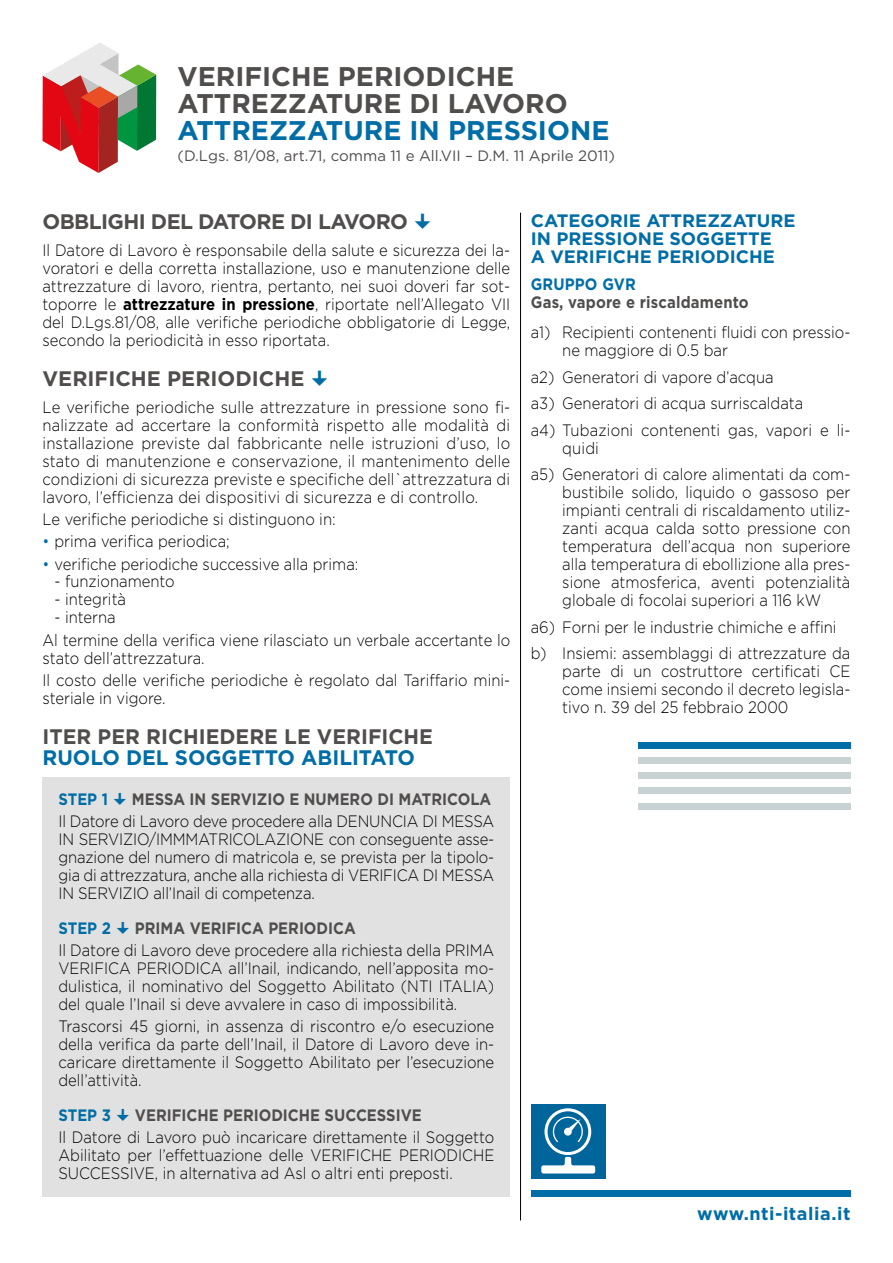
<style>
.page{position:relative;width:893px;height:1263px;background:#fff}
.page>*{position:absolute;margin:0;border:0;box-sizing:border-box;transform-origin:0 0}
.t1{font:700 27px/27px "Gotham";color:#504e4d}
.t2{font:700 27px "Gotham";color:#006da7}
.t3{font:700 21px "Gotham";color:#504e4d}
.t4{font:700 21px "Gotham";letter-spacing:-.03em;color:#504e4d}
.t5{font:700 21px "Gotham";color:#006da7}
.t6{font:700 18px/18px "Gotham";color:#006da7}
.t7{font:700 18px "Gotham";letter-spacing:.03em;color:#006da7}
.t8{font:300 16.5px/18px "Gotham";color:#000;text-align:justify;scale:.9 1}
.t9{font:700 16.5px "Gotham";color:#504e4d;scale:.9 1}
.t10{font:700 16.5px "Gotham";color:#006da7;scale:.9 1}
.t11{font:15px "Gotham";color:#504e4d}
.s1{font-weight:700}
.s2{color:#006da7}
</style>
<div class="page">
<div style="left:531px;top:1191px;width:319px;height:6px;background:#006da7"></div>
<svg style="left:43px;top:43px;width:113px;height:130px"></svg>
<hr style="left:520px;top:213px;width:1px;height:1007px;background:#000">
<div style="left:43px;top:778px;width:467px;height:419px;background:#e1e1e1"></div>
<div style="left:531px;top:1104px;width:74px;height:74px;background:#00659b"></div>
<div style="left:544px;top:1108px;width:47px;height:47px;border:3px solid #fff;border-radius:50%"></div>
<svg style="left:541px;top:1157px;width:54px;height:16px"></svg>
<svg style="left:552px;top:1114px;width:33px;height:30px"></svg>
<div style="left:638px;top:742px;width:212px;height:6px;background:#006da7"></div>
<div style="left:638px;top:757px;width:212px;height:7px;background:#c9d2d2"></div>
<div style="left:638px;top:772px;width:212px;height:7px;background:#c9d2d2"></div>
<div style="left:638px;top:788px;width:212px;height:6px;background:#c9d2d2"></div>
<div style="left:638px;top:803px;width:212px;height:6px;background:#c9d2d2"></div>
<h1 class="t1" style="left:178px;top:63px;width:392px">VERIFICHE PERIODICHE<br>ATTREZZATURE DI LAVORO</h1>
<h1 class="t2" style="left:178px;top:113px;width:433px">ATTREZZATURE IN PRESSIONE</h1>
<p class="t11" style="left:178px;top:147px;width:439px">(D.Lgs. 81/08, art.71, comma 11 e All.VII – D.M. 11 Aprile 2011)</p>
<p class="t4" style="left:43px;top:208px;width:367px">OBBLIGHI DEL DATORE DI LAVORO</p>
<p class="t8" style="left:43px;top:241px;width:521px">Il Datore di Lavoro è responsabile della salute e sicurezza dei la&shy;voratori e della corretta installazione, uso e manutenzione delle attrezzature di lavoro, rientra, pertanto, nei suoi doveri far sot&shy;toporre le <span class="s1">attrezzature in pressione</span>, riportate nell’Allegato VII del D.Lgs.81/08, alle verifiche periodiche obbligatorie di Legge, secondo la periodicità in esso riportata.</p>
<p class="t3" style="left:43px;top:365px;width:263px">VERIFICHE PERIODICHE</p>
<p class="t8" style="left:43px;top:397px;width:521px">Le verifiche periodiche sulle attrezzature in pressione sono fi&shy;nalizzate ad accertare la conformità rispetto alle modalità di installazione previste dal fabbricante nelle istruzioni d’uso, lo stato di manutenzione e conservazione, il mantenimento delle condizioni di sicurezza previste e specifiche dell`attrezzatura di lavoro, l’efficienza dei dispositivi di sicurezza e di controllo.</p>
<p class="t8" style="left:43px;top:510px;width:327px">Le verifiche periodiche si distinguono in:</p>
<p class="t8" style="left:43px;top:532px;width:210px"><span class="s2">•</span> prima verifica periodica;</p>
<p class="t8" style="left:43px;top:554px;width:353px"><span class="s2">•</span> verifiche periodiche successive alla prima:</p>
<p class="t8" style="left:55px;top:572px;width:135px">- funzionamento</p>
<p class="t8" style="left:55px;top:590px;width:81px">- integrità</p>
<p class="t8" style="left:43px;top:606px;width:521px;line-height:22.2px;text-indent:12px">- interna<br>Al termine della verifica viene rilasciato un verbale accertante lo</p>
<p class="t8" style="left:43px;top:646px;width:521px;line-height:22.2px">stato dell’attrezzatura.<br>Il costo delle verifiche periodiche è regolato dal Tariffario mini-</p>
<p class="t8" style="left:43px;top:689px;width:138px">steriale in vigore.</p>
<p class="t3" style="left:43px;top:722px;width:392px">ITER PER RICHIEDERE LE VERIFICHE</p>
<p class="t5" style="left:43px;top:743px;width:374px">RUOLO DEL SOGGETTO ABILITATO</p>
<p class="t10" style="left:58px;top:788px;width:56px">STEP 1</p>
<p class="t9" style="left:132px;top:788px;width:401px">MESSA IN SERVIZIO E NUMERO DI MATRICOLA</p>
<p class="t8" style="left:58px;top:812px;width:486px">Il Datore di Lavoro deve procedere alla DENUNCIA DI MESSA IN SERVIZIO/IMMMATRICOLAZIONE con conseguente asse&shy;gnazione del numero di matricola e, se prevista per la tipolo&shy;gia di attrezzatura, anche alla richiesta di VERIFICA DI MESSA IN SERVIZIO all’Inail di competenza.</p>
<p class="t10" style="left:58px;top:917px;width:60px">STEP 2</p>
<p class="t9" style="left:135px;top:917px;width:247px">PRIMA VERIFICA PERIODICA</p>
<p class="t8" style="left:58px;top:941px;width:486px">Il Datore di Lavoro deve procedere alla richiesta della PRIMA VERIFICA PERIODICA all’Inail, indicando, nell’apposita mo&shy;dulistica, il nominativo del Soggetto Abilitato (NTI ITALIA) del quale l’Inail si deve avvalere in caso di impossibilità.</p>
<p class="t8" style="left:58px;top:1017px;width:486px">Trascorsi 45 giorni, in assenza di riscontro e/o esecuzione della verifica da parte dell’Inail, il Datore di Lavoro deve in&shy;caricare direttamente il Soggetto Abilitato per l’esecuzione dell’attività.</p>
<p class="t10" style="left:58px;top:1104px;width:60px">STEP 3</p>
<p class="t9" style="left:135px;top:1104px;width:320px">VERIFICHE PERIODICHE SUCCESSIVE</p>
<p class="t8" style="left:58px;top:1128px;width:486px">Il Datore di Lavoro può incaricare direttamente il Soggetto Abilitato per l’effettuazione delle VERIFICHE PERIODICHE SUCCESSIVE, in alternativa ad Asl o altri enti preposti.</p>
<p class="t6" style="left:531px;top:212px;width:266px">CATEGORIE ATTREZZATURE<br>IN PRESSIONE SOGGETTE<br>A VERIFICHE PERIODICHE</p>
<p class="t10" style="left:531px;top:273px;width:118px">GRUPPO GVR</p>
<p class="t9" style="left:531px;top:291px;width:244px">Gas, vapore e riscaldamento</p>
<p class="t8" style="left:562px;top:323px;width:322px;text-indent:-32px">a1) Recipienti contenenti fluidi con pressio&shy;ne maggiore di 0.5 bar</p>
<p class="t8" style="left:531px;top:363px;width:357px;line-height:26.5px;text-align:left">a2) Generatori di vapore d’acqua<br>a3) Generatori di acqua surriscaldata<br>a4) Tubazioni contenenti gas, vapori e li-</p>
<p class="t8" style="left:531px;top:434px;width:357px;line-height:26.5px;text-indent:31px">quidi<br>a5) Generatori di calore alimentati da com-</p>
<p class="t8" style="left:562px;top:483px;width:322px">bustibile solido, liquido o gassoso per impianti centrali di riscaldamento utiliz&shy;zanti acqua calda sotto pressione con temperatura dell’acqua non superiore alla temperatura di ebollizione alla pres&shy;sione atmosferica, aventi potenzialità globale di focolai superiori a 116 kW</p>
<p class="t8" style="left:531px;top:613px;width:357px;line-height:26.5px">a6) Forni per le industrie chimiche e affini b) Insiemi: assemblaggi di attrezzature da</p>
<p class="t8" style="left:562px;top:662px;width:322px">parte di un costruttore certificati CE come insiemi secondo il decreto legisla&shy;tivo n. 39 del 25 febbraio 2000</p>
<p class="t7" style="left:697px;top:1202px;width:155px">www.nti-italia.it</p>
</div>
